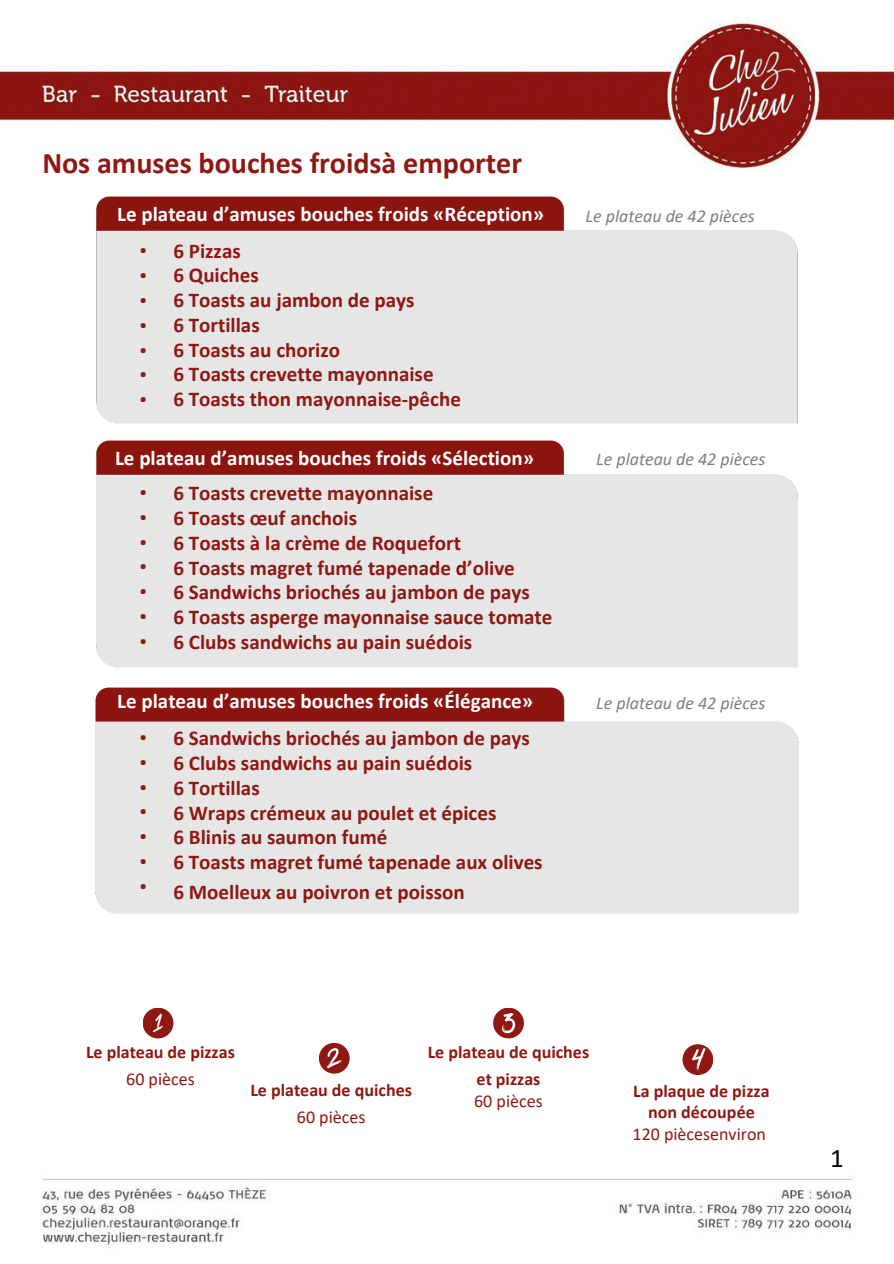
<style>
.page{position:relative;width:894px;height:1264px;background:#fff}
.page>*{position:absolute;margin:0;border:0;box-sizing:border-box;transform-origin:0 0}
.t1{font:700 30px "Calibri";color:#8f1812}
.t2{font:27px "Calibri";color:#000}
.t3{font:700 21.15px "Calibri";color:#8f1812}
.t4{font:21.15px "IBM Plex Sans Cond";color:#8f1812}
.t5{font:700 21px/24.8px "Calibri";color:#8f1812}
.t6{font:700 21px "Calibri";color:#fff}
.t7{font:21px "IBM Plex Sans Cond";color:#8f1812}
.t8{font:700 18px "Calibri";color:#8f1812}
.t9{font:italic 18px "Calibri";color:#7f7f7f}
.t10{font:18px "Calibri";color:#8f1812}
</style>
<div class="page">
<img style="left:0;top:22px;width:893px;height:1224px">
<img style="left:88px;top:190px;width:717px;height:241px">
<img style="left:88px;top:433px;width:717px;height:241px">
<img style="left:88px;top:680px;width:717px;height:393px">
<div style="left:102px;top:922px;width:116px;height:116px;background:#fff;border-radius:50%"></div>
<div style="left:644px;top:957px;width:116px;height:116px;background:#fff;border-radius:50%"></div>
<div style="left:143px;top:1007px;width:30px;height:31px;background:#8f1812;border-radius:50%"></div>
<div style="left:319px;top:1042px;width:30px;height:31px;background:#8f1812;border-radius:50%"></div>
<div style="left:493px;top:1007px;width:31px;height:31px;background:#8f1812;border-radius:50%"></div>
<div style="left:682px;top:1044px;width:31px;height:30px;background:#8f1812;border-radius:50%"></div>
<svg style="left:153px;top:1013px;width:10px;height:19px"></svg>
<svg style="left:327px;top:1048px;width:14px;height:20px"></svg>
<svg style="left:502px;top:1012px;width:13px;height:21px"></svg>
<svg style="left:691px;top:1048px;width:14px;height:22px"></svg>
<p class="t1" style="left:42px;top:151px;width:481px">Nos amuses bouches froidsà emporter</p>
<h1 class="t6" style="left:117px;top:205px;width:428px">Le plateau d’amuses bouches froids «Réception»</h1>
<p class="t7" style="left:139px;top:236px;width:9px">•</p>
<h2 class="t7" style="left:139px;top:261px;width:9px">•</h2>
<p class="t7" style="left:139px;top:285px;width:9px">•</p>
<p class="t7" style="left:139px;top:310px;width:9px">•</p>
<p class="t7" style="left:139px;top:335px;width:9px">•</p>
<p class="t4" style="left:139px;top:359px;width:9px">•</p>
<p class="t7" style="left:139px;top:384px;width:9px">•</p>
<p class="t5" style="left:173px;top:240px;width:242px">6 Pizzas<br>6 Quiches<br>6 Toasts au jambon de pays<br>6 Tortillas<br>6 Toasts au chorizo</p>
<p class="t3" style="left:173px;top:365px;width:261px">6 Toasts crevette mayonnaise</p>
<p class="t5" style="left:173px;top:388px;width:289px">6 Toasts thon mayonnaise-pêche</p>
<p class="t6" style="left:115px;top:449px;width:420px">Le plateau d’amuses bouches froids «Sélection»</p>
<h2 class="t7" style="left:139px;top:477px;width:9px">•</h2>
<p class="t7" style="left:139px;top:502px;width:9px">•</p>
<p class="t4" style="left:139px;top:527px;width:9px">•</p>
<h2 class="t7" style="left:139px;top:552px;width:9px">•</h2>
<p class="t7" style="left:139px;top:576px;width:9px">•</p>
<p class="t7" style="left:139px;top:601px;width:9px">•</p>
<p class="t7" style="left:139px;top:626px;width:9px">•</p>
<p class="t5" style="left:173px;top:482px;width:261px">6 Toasts crevette mayonnaise<br>6 Toasts œuf anchois</p>
<p class="t3" style="left:173px;top:534px;width:289px">6 Toasts à la crème de Roquefort</p>
<p class="t5" style="left:173px;top:557px;width:380px">6 Toasts magret fumé tapenade d’olive<br>6 Sandwichs briochés au jambon de pays<br>6 Toasts asperge mayonnaise sauce tomate 6 Clubs sandwichs au pain suédois</p>
<p class="t6" style="left:117px;top:692px;width:417px">Le plateau d’amuses bouches froids «Élégance»</p>
<p class="t7" style="left:139px;top:722px;width:9px">•</p>
<p class="t7" style="left:139px;top:747px;width:9px">•</p>
<h2 class="t7" style="left:139px;top:772px;width:9px">•</h2>
<p class="t7" style="left:139px;top:796px;width:9px">•</p>
<p class="t7" style="left:139px;top:821px;width:9px">•</p>
<h2 class="t7" style="left:139px;top:846px;width:9px">•</h2>
<p class="t4" style="left:139px;top:870px;width:9px">•</p>
<p class="t5" style="left:173px;top:727px;width:370px">6 Sandwichs briochés au jambon de pays<br>6 Clubs sandwichs au pain suédois<br>6 Tortillas<br>6 Wraps crémeux au poulet et épices<br>6 Blinis au saumon fumé<br>6 Toasts magret fumé tapenade aux olives</p>
<p class="t5" style="left:173px;top:881px;width:293px">6 Moelleux au poivron et poisson</p>
<p class="t9" style="left:585px;top:208px;width:171px">Le plateau de 42 pièces</p>
<p class="t9" style="left:596px;top:451px;width:171px">Le plateau de 42 pièces</p>
<p class="t9" style="left:596px;top:695px;width:171px">Le plateau de 42 pièces</p>
<p class="t8" style="left:86px;top:1044px;width:150px">Le plateau de pizzas</p>
<p class="t10" style="left:126px;top:1071px;width:70px">60 pièces</p>
<p class="t8" style="left:250px;top:1082px;width:163px">Le plateau de quiches</p>
<p class="t10" style="left:297px;top:1109px;width:70px">60 pièces</p>
<p class="t8" style="left:427px;top:1044px;width:163px">Le plateau de quiches</p>
<h2 class="t8" style="left:476px;top:1071px;width:65px">et pizzas</h2>
<p class="t10" style="left:474px;top:1093px;width:70px">60 pièces</p>
<p class="t8" style="left:633px;top:1083px;width:138px">La plaque de pizza</p>
<p class="t8" style="left:648px;top:1104px;width:108px">non découpée</p>
<p class="t10" style="left:632px;top:1125px;width:135px">120 piècesenviron</p>
<p class="t2" style="left:829px;top:1146px;width:15px">1</p>
</div>
